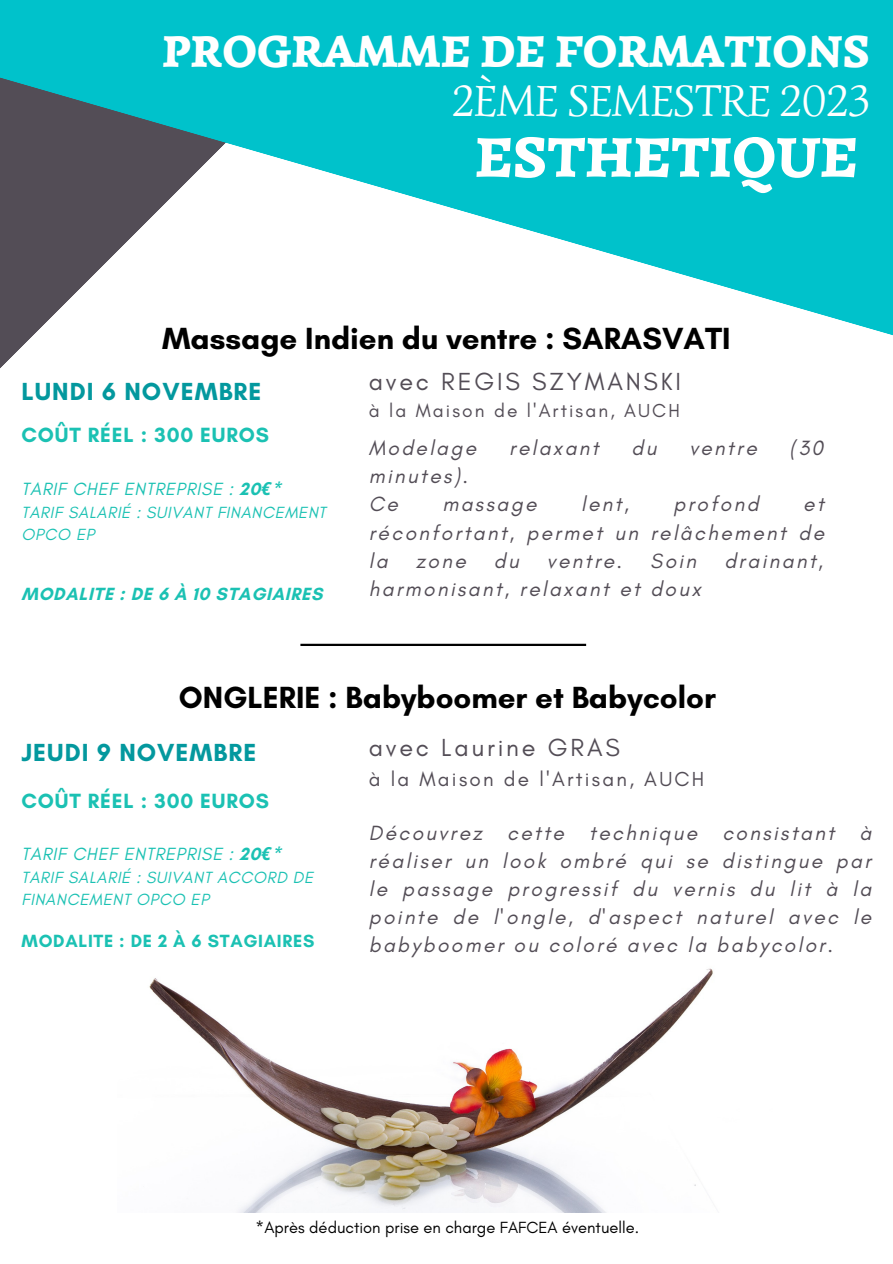
<style>
.page{position:relative;width:893px;height:1264px;background:#fff}
.page>*{position:absolute;margin:0;border:0;box-sizing:border-box;transform-origin:0 0}
.t1{font:900 57px "Simonetta";letter-spacing:-.01em;color:#fff}
.t2{font:900 45px "Simonetta";letter-spacing:-.01em;color:#fff}
.t3{font:45px "Simonetta";letter-spacing:-.01em;color:#fff}
.t4{font:700 31.2px "Glacial Indifference";color:#000}
.t5{font:25.2px "Glacial Indifference";letter-spacing:.11em;color:#534d56}
.t6{font:700 25.2px "Glacial Indifference";letter-spacing:.04em;color:#03989e}
.t7{font:italic 21px/28px "Glacial Indifference";letter-spacing:.11em;color:#534d56;text-align:justify}
.t8{font:700 21px "Glacial Indifference";letter-spacing:.04em;color:#1bc1b3}
.t9{font:20.7px "Glacial Indifference";letter-spacing:.11em;color:#534d56}
.t10{font:19.2px "Glacial Indifference";letter-spacing:.11em;color:#534d56}
.t11{font:700 18px "Glacial Indifference";letter-spacing:.04em;color:#1bc1b3}
.t12{font:italic 18px "Glacial Indifference";letter-spacing:.04em;color:#1bc1b3}
.t13{font:italic 16.5px/22.5px "Glacial Indifference";letter-spacing:.04em;color:#1bc1b3}
.t14{font:16.5px "Glacial Indifference";color:#000}
.s1{font-weight:700;font-style:normal}
.s2{font-family:"Noto Sans";font-weight:700}
</style>
<div class="page">
<svg style="left:0;top:0;width:892px;height:369px;fill:#00c2cb"></svg>
<hr style="left:300px;top:643px;width:286px;height:3px;background:#000">
<img style="left:149px;top:968px;width:564px;height:244px">
<p class="t2" style="left:162px;top:23px;width:709px">PROGRAMME DE FORMATIONS</p>
<p class="t3" style="left:452px;top:73px;width:419px">2ÈME SEMESTRE 2023</p>
<p class="t1" style="left:474px;top:122px;width:385px">ESTHETIQUE</p>
<p class="t4" style="left:162px;top:319px;width:569px">Massage Indien du ventre : SARASVATI</p>
<p class="t5" style="left:369px;top:365px;width:314px">avec REGIS SZYMANSKI</p>
<p class="t10" style="left:369px;top:398px;width:312px">à la Maison de l'Artisan, AUCH</p>
<p class="t6" style="left:22px;top:376px;width:241px">LUNDI 6 NOVEMBRE</p>
<p class="t8" style="left:22px;top:422px;width:249px">COÛT RÉEL : 300 EUROS</p>
<p class="t12" style="left:22px;top:478px;width:261px">TARIF CHEF ENTREPRISE : <span class="s1">20</span><span class="s2">€</span><span class="s1">*</span></p>
<p class="t13" style="left:22px;top:500px;width:306px">TARIF SALARIÉ : SUIVANT FINANCEMENT<br>OPCO EP</p>
<p class="t11" style="left:22px;top:582px;width:302px">MODALITE : DE 6 À 10 STAGIAIRES</p>
<p class="t7" style="left:369px;top:434px;width:109px">Modelage</p>
<p class="t7" style="left:509px;top:434px;width:91px">relaxant</p>
<p class="t7" style="left:631px;top:434px;width:26px">du</p>
<p class="t7" style="left:689px;top:434px;width:69px">ventre</p>
<p class="t7" style="left:789px;top:434px;width:35px">(30</p>
<p class="t7" style="left:369px;top:462px;width:101px">minutes).</p>
<p class="t7" style="left:369px;top:490px;width:31px">Ce</p>
<p class="t7" style="left:442px;top:490px;width:96px">massage</p>
<p class="t7" style="left:581px;top:490px;width:49px">lent,</p>
<p class="t7" style="left:673px;top:490px;width:87px">profond</p>
<p class="t7" style="left:369px;top:490px;width:457px;text-indent:434px">et réconfortant, permet un relâchement de la</p>
<p class="t7" style="left:415px;top:546px;width:52px">zone</p>
<p class="t7" style="left:494px;top:546px;width:26px">du</p>
<p class="t7" style="left:547px;top:546px;width:77px">ventre.</p>
<p class="t7" style="left:650px;top:546px;width:47px">Soin</p>
<p class="t7" style="left:724px;top:546px;width:100px">drainant,</p>
<p class="t7" style="left:369px;top:574px;width:333px">harmonisant, relaxant et doux</p>
<p class="t4" style="left:179px;top:678px;width:538px">ONGLERIE : Babyboomer et Babycolor</p>
<p class="t6" style="left:22px;top:737px;width:236px">JEUDI 9 NOVEMBRE</p>
<p class="t5" style="left:369px;top:732px;width:252px">avec Laurine GRAS</p>
<p class="t9" style="left:369px;top:766px;width:337px">à la Maison de l'Artisan, AUCH</p>
<p class="t7" style="left:369px;top:818px;width:504px">Découvrez cette technique consistant à réaliser un look ombré qui se distingue par le passage progressif du vernis du lit à la pointe de l'ongle, d'aspect naturel avec le babyboomer ou coloré avec la babycolor.</p>
<p class="t8" style="left:22px;top:787px;width:249px">COÛT RÉEL : 300 EUROS</p>
<p class="t12" style="left:22px;top:843px;width:261px">TARIF CHEF ENTREPRISE : <span class="s1">20</span><span class="s2">€</span><span class="s1">*</span></p>
<p class="t13" style="left:22px;top:866px;width:293px">TARIF SALARIÉ : SUIVANT ACCORD DE<br>FINANCEMENT OPCO EP</p>
<p class="t11" style="left:22px;top:930px;width:294px">MODALITE : DE 2 À 6 STAGIAIRES</p>
<p class="t14" style="left:255px;top:1217px;width:385px">*Après déduction prise en charge FAFCEA éventuelle.</p>
</div>
